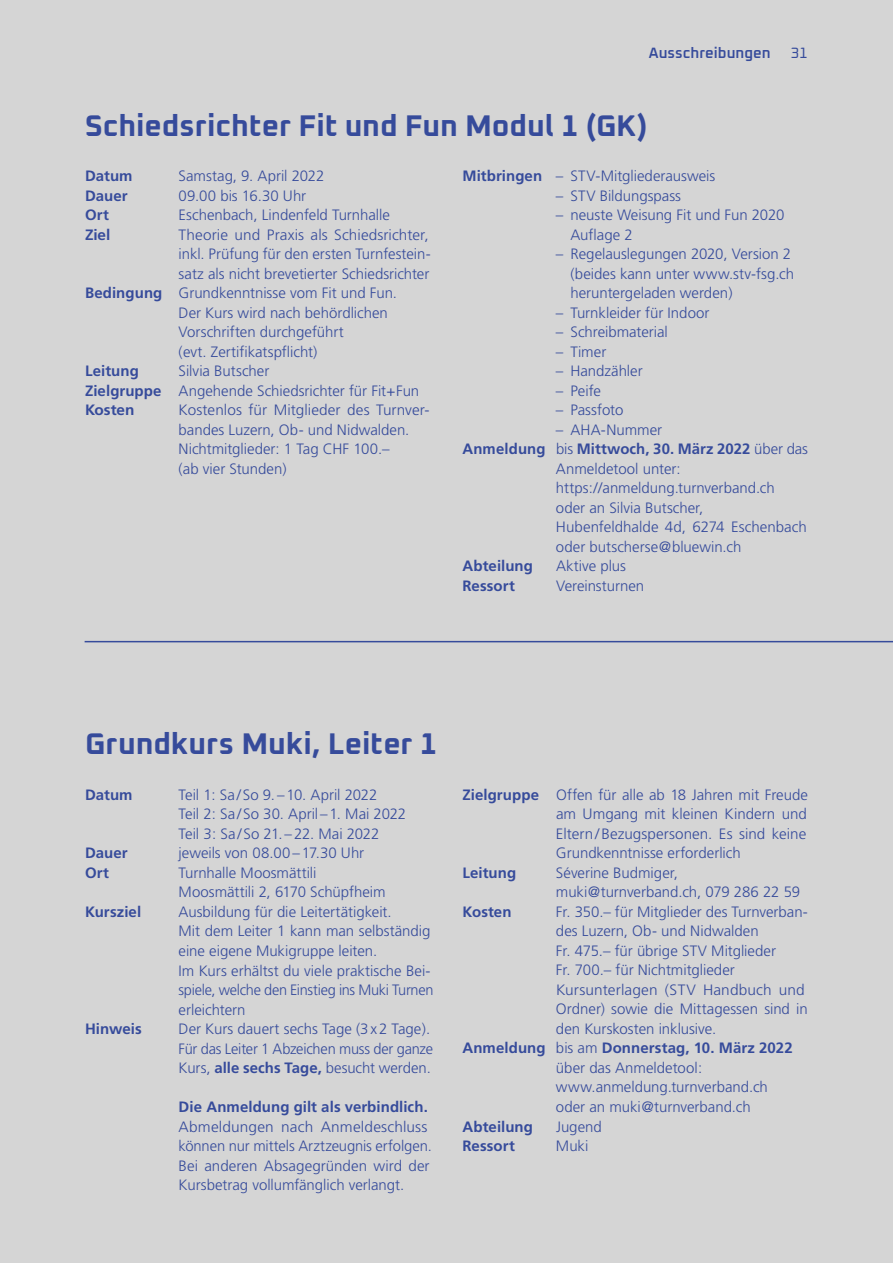
<style>
.page{position:relative;width:893px;height:1263px;background:#d5d5d5}
.page>*{position:absolute;margin:0;border:0;box-sizing:border-box;transform-origin:0 0}
.t1{font:700 30px "Oxanium";letter-spacing:-.005em;color:#364b9b}
.t2{font:300 15px/19.5px "Frutiger";color:#364b9b}
.t3{font:700 15px "Frutiger";letter-spacing:.005em;color:#364b9b}
.t4{font:600 15px "Oxanium";color:#364b9b}
.t5{font:15px "Oxanium";color:#364b9b}
.s1{font-weight:700}
.s2{font-weight:300}
</style>
<div class="page">
<hr style="left:85px;top:641px;width:808px;height:1px;background:#364b9b">
<p class="t4" style="left:649px;top:43px;width:123px">Ausschreibungen</p>
<p class="t5" style="left:791px;top:43px;width:19px">31</p>
<h1 class="t1" style="left:85px;top:106px;width:564px">Schiedsrichter Fit und Fun Modul 1 (GK)</h1>
<p class="t3" style="left:85px;top:167px;width:49px">Datum</p>
<p class="t2" style="left:179px;top:166px;width:147px">Samstag, 9. April 2022</p>
<p class="t3" style="left:85px;top:187px;width:44px">Dauer</p>
<p class="t2" style="left:179px;top:186px;width:129px">09.00 bis 16.30 Uhr</p>
<p class="t3" style="left:85px;top:206px;width:25px">Ort</p>
<p class="t2" style="left:179px;top:205px;width:213px">Eschenbach, Lindenfeld Turnhalle</p>
<p class="t3" style="left:85px;top:226px;width:27px">Ziel</p>
<p class="t2" style="left:179px;top:225px;width:252px">Theorie und Praxis als Schiedsrichter,</p>
<p class="t2" style="left:179px;top:244px;width:254px">inkl. Prüfung für den ersten Turnfestein-</p>
<p class="t2" style="left:179px;top:264px;width:252px">satz als nicht brevetierter Schiedsrichter</p>
<p class="t2" style="left:85px;top:283px;width:314px"><span class="s1">Bedingung</span> Grundkenntnisse vom Fit und Fun.</p>
<p class="t2" style="left:179px;top:303px;width:211px">Der Kurs wird nach behördlichen</p>
<p class="t2" style="left:179px;top:322px;width:167px">Vorschriften durchgeführt</p>
<p class="t2" style="left:179px;top:342px;width:140px">(evt. Zertifikatspflicht)</p>
<p class="t3" style="left:85px;top:362px;width:55px">Leitung</p>
<p class="t2" style="left:85px;top:361px;width:336px;text-indent:94px">Silvia Butscher<br><span class="s1">Zielgruppe</span> Angehende Schiedsrichter für Fit+Fun<br><span class="s1">Kosten</span></p>
<p class="t2" style="left:179px;top:400px;width:252px">Kostenlos für Mitglieder des Turnver&shy;bandes Luzern, Ob- und Nidwalden.<br>Nichtmitglieder: 1 Tag CHF 100.–<br>(ab vier Stunden)</p>
<p class="t2" style="left:462px;top:166px;width:254px"><span class="s1">Mitbringen</span> – STV-Mitgliederausweis</p>
<p class="t2" style="left:556px;top:186px;width:127px">– STV Bildungspass</p>
<p class="t2" style="left:570px;top:205px;width:215px;text-indent:-14px">– neuste Weisung Fit und Fun 2020<br>Auflage 2</p>
<p class="t2" style="left:570px;top:244px;width:225px;text-indent:-14px">– Regelauslegungen 2020, Version 2 (beides kann unter www.stv-fsg.ch heruntergeladen werden)</p>
<p class="t2" style="left:556px;top:303px;width:155px">– Turnkleider für Indoor</p>
<p class="t2" style="left:556px;top:322px;width:113px">– Schreibmaterial</p>
<p class="t2" style="left:556px;top:342px;width:52px">– Timer</p>
<p class="t2" style="left:556px;top:361px;width:88px">– Handzähler</p>
<p class="t2" style="left:556px;top:381px;width:47px">– Peife</p>
<p class="t2" style="left:556px;top:400px;width:69px">– Passfoto</p>
<p class="t2" style="left:556px;top:420px;width:108px">– AHA-Nummer</p>
<p class="t3" style="left:462px;top:440px;width:347px">Anmeldung <span class="s2">bis</span> Mittwoch, 30. März 2022 <span class="s2">über das</span></p>
<p class="t2" style="left:556px;top:459px;width:126px">Anmeldetool unter:</p>
<p class="t2" style="left:556px;top:478px;width:220px">https://anmeldung.turnverband.ch</p>
<p class="t2" style="left:556px;top:498px;width:149px">oder an Silvia Butscher,</p>
<p class="t2" style="left:556px;top:517px;width:252px">Hubenfeldhalde 4d, 6274 Eschenbach</p>
<p class="t2" style="left:556px;top:537px;width:187px">oder butscherse@bluewin.ch</p>
<p class="t3" style="left:462px;top:557px;width:72px">Abteilung</p>
<p class="t2" style="left:556px;top:556px;width:72px">Aktive plus</p>
<p class="t3" style="left:462px;top:577px;width:54px">Ressort</p>
<p class="t2" style="left:556px;top:576px;width:90px">Vereinsturnen</p>
<h1 class="t1" style="left:85px;top:725px;width:354px">Grundkurs Muki, Leiter 1</h1>
<p class="t3" style="left:85px;top:786px;width:49px">Datum</p>
<p class="t2" style="left:179px;top:785px;width:229px">Teil 1: Sa / So 9.–10. April 2022<br>Teil 2: Sa /So 30. April–1. Mai 2022<br>Teil 3: Sa/So 21.–22. Mai 2022</p>
<p class="t3" style="left:85px;top:844px;width:44px">Dauer</p>
<p class="t2" style="left:179px;top:843px;width:187px">jeweils von 08.00–17.30 Uhr</p>
<p class="t3" style="left:85px;top:864px;width:25px">Ort</p>
<p class="t2" style="left:179px;top:863px;width:209px">Turnhalle Moosmättili<br>Moosmättili 2, 6170 Schüpfheim</p>
<p class="t3" style="left:85px;top:903px;width:58px">Kursziel</p>
<p class="t2" style="left:179px;top:902px;width:257px">Ausbildung für die Leitertätigkeit.<br>Mit dem Leiter 1 kann man selbständig eine eigene Mukigruppe leiten.<br>Im Kurs erhältst du viele praktische Bei&shy;spiele, welche den Einstieg ins Muki Turnen erleichtern</p>
<p class="t3" style="left:85px;top:1020px;width:58px">Hinweis</p>
<p class="t2" style="left:179px;top:1019px;width:256px">Der Kurs dauert sechs Tage (3x2 Tage).<br>Für das Leiter 1 Abzeichen muss der ganze<br>Kurs, <span class="s1">alle sechs Tage,</span> besucht werden.</p>
<p class="t3" style="left:179px;top:1098px;width:251px">Die Anmeldung gilt als verbindlich.</p>
<p class="t2" style="left:179px;top:1116px;width:255px">Abmeldungen nach Anmeldeschluss können nur mittels Arztzeugnis erfolgen.<br>Bei anderen Absagegründen wird der Kursbetrag vollumfänglich verlangt.</p>
<p class="t2" style="left:556px;top:785px;width:253px;text-align:justify;text-indent:-94px"><span class="s1">Zielgruppe</span> Offen für alle ab 18 Jahren mit Freude am Umgang mit kleinen Kindern und Eltern/Bezugspersonen. Es sind keine Grundkenntnisse erforderlich</p>
<p class="t3" style="left:462px;top:864px;width:55px">Leitung</p>
<p class="t2" style="left:556px;top:863px;width:246px">Séverine Budmiger, muki@turnverband.ch, 079 286 22 59</p>
<p class="t3" style="left:462px;top:903px;width:51px">Kosten</p>
<p class="t2" style="left:556px;top:902px;width:253px">Fr. 350.– für Mitglieder des Turnverban-</p>
<p class="t2" style="left:556px;top:921px;width:204px">des Luzern, Ob- und Nidwalden</p>
<p class="t2" style="left:556px;top:941px;width:222px">Fr. 475.– für übrige STV Mitglieder</p>
<p class="t2" style="left:556px;top:960px;width:180px">Fr. 700.– für Nichtmitglieder</p>
<p class="t2" style="left:556px;top:980px;width:250px">Kursunterlagen (STV Handbuch und</p>
<p class="t2" style="left:556px;top:999px;width:253px">Ordner) sowie die Mittagessen sind in</p>
<p class="t2" style="left:556px;top:1019px;width:162px">den Kurskosten inklusive.</p>
<p class="t3" style="left:462px;top:1039px;width:332px">Anmeldung <span class="s2">bis am</span> Donnerstag, 10. März 2022</p>
<p class="t2" style="left:556px;top:1058px;width:148px">über das Anmeldetool:</p>
<p class="t2" style="left:556px;top:1077px;width:213px">www.anmeldung.turnverband.ch</p>
<p class="t2" style="left:556px;top:1097px;width:196px">oder an muki@turnverband.ch</p>
<p class="t3" style="left:462px;top:1117px;width:72px">Abteilung</p>
<p class="t2" style="left:556px;top:1116px;width:47px">Jugend</p>
<p class="t3" style="left:462px;top:1137px;width:54px">Ressort</p>
<p class="t2" style="left:556px;top:1136px;width:34px">Muki</p>
</div>
